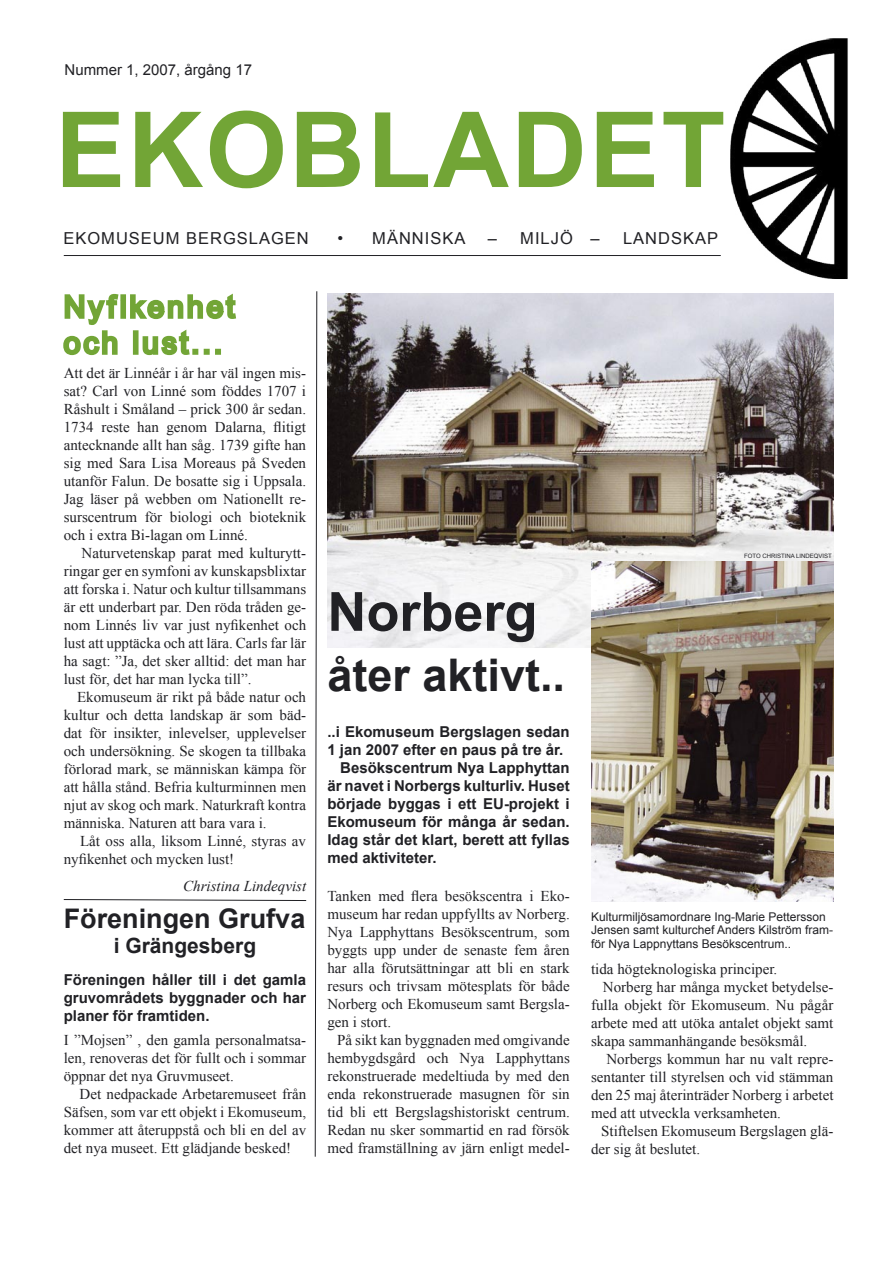
<style>
.page{position:relative;width:893px;height:1263px;background:#fff}
.page>*{position:absolute;margin:0;border:0;box-sizing:border-box;transform-origin:0 0}
.t1{font:700 105px "Arial";letter-spacing:.02em;color:#72a536}
.t2{font:700 54px "Arial";color:#212125}
.t3{font:700 45px "Arial";color:#212125}
.t4{font:700 27px "Arial";color:#212125}
.t5{font:700 21px "Arial";color:#212125}
.t6{font:16.5px "Arial";letter-spacing:.06em;color:#212125}
.t7{font:15px/18px "Times New Roman";color:#212125;text-align:justify}
.t8{font:700 15px/18px "Arial";color:#212125;text-align:justify}
.t9{font:15px "Arial";color:#212125}
.t10{font:italic 15px "Times New Roman";color:#212125}
.t11{font:12px/13.5px "Arial";color:#212125}
.t12{font:6px "Arial";color:#212125}
</style>
<div class="page">
<hr style="left:64px;top:255px;width:657px;height:1px;background:#212125">
<img style="left:730px;top:38px;width:118px;height:241px">
<img style="left:327px;top:293px;width:506px;height:355px">
<img style="left:591px;top:561px;width:242px;height:340px">
<svg style="left:314px;top:291px;width:4px;height:866px"></svg>
<svg style="left:63px;top:899px;width:244px;height:2px"></svg>
<svg style="left:63px;top:293px;width:173px;height:63px"></svg>
<p class="t9" style="left:65px;top:61px;width:189px">Nummer 1, 2007, årgång 17</p>
<p class="t1" style="left:55px;top:91px;width:672px">EKOBLADET</p>
<p class="t6" style="left:63px;top:229px;width:247px">EKOMUSEUM BERGSLAGEN</p>
<p class="t6" style="left:338px;top:229px;width:129px">• MÄNNISKA</p>
<p class="t6" style="left:488px;top:229px;width:113px">– MILJÖ –</p>
<p class="t6" style="left:623px;top:229px;width:96px">LANDSKAP</p>
<p class="t7" style="left:64px;top:364px;width:244px">Att det är Linnéår i år har väl ingen mis&shy;sat? Carl von Linné som föddes 1707 i Råshult i Småland – prick 300 år sedan.<br>1734 reste han genom Dalarna, flitigt antecknande allt han såg. 1739 gifte han sig med Sara Lisa Moreaus på Sveden utanför Falun. De bosatte sig i Uppsala.<br>Jag läser på webben om Nationellt re&shy;surscentrum för biologi och bioteknik och i extra Bi-lagan om Linné.</p>
<p class="t7" style="left:64px;top:544px;width:244px;text-indent:18px">Naturvetenskap parat med kulturytt&shy;ringar ger en symfoni av kunskapsblixtar att forska i. Natur och kultur tillsammans är ett underbart par. Den röda tråden ge&shy;nom Linnés liv var just nyfikenhet och lust att upptäcka och att lära. Carls far lär ha sagt: ”Ja, det sker alltid: det man har lust för, det har man lycka till”.</p>
<p class="t7" style="left:64px;top:688px;width:244px;text-indent:13px">Ekomuseum är rikt på både natur och kultur och detta landskap är som bäd&shy;dat för insikter, inlevelser, upplevelser och undersökning. Se skogen ta tillbaka förlorad mark, se människan kämpa för att hålla stånd. Befria kulturminnen men njut av skog och mark. Naturkraft kontra människa. Naturen att bara vara i.</p>
<p class="t7" style="left:64px;top:832px;width:244px;text-indent:16px">Låt oss alla, liksom Linné, styras av nyfikenhet och mycken lust!</p>
<p class="t10" style="left:183px;top:878px;width:124px">Christina Lindeqvist</p>
<p class="t4" style="left:64px;top:903px;width:243px">Föreningen Grufva</p>
<p class="t5" style="left:114px;top:933px;width:144px">i Grängesberg</p>
<p class="t8" style="left:64px;top:970px;width:244px">Föreningen håller till i det gamla gruvområdets byggnader och har planer för framtiden.</p>
<p class="t7" style="left:64px;top:1030px;width:244px">I ”Mojsen” , den gamla personalmatsa&shy;len, renoveras det för fullt och i sommar öppnar det nya Gruvmuseet.</p>
<p class="t7" style="left:64px;top:1084px;width:244px;text-indent:16px">Det nedpackade Arbetaremuseet från Säfsen, som var ett objekt i Ekomuseum, kommer att återuppstå och bli en del av det nya museet. Ett glädjande besked!</p>
<p class="t12" style="left:335px;top:386px;width:89px">FOTO CHRISTINA LINDEQVIST</p>
<p class="t2" style="left:327px;top:581px;width:212px">Norberg</p>
<p class="t3" style="left:327px;top:650px;width:239px">åter aktivt..</p>
<p class="t8" style="left:327px;top:722px;width:244px">..i Ekomuseum Bergslagen sedan<br>1 jan 2007 efter en paus på tre år.</p>
<p class="t8" style="left:327px;top:758px;width:244px;text-indent:13px">Besökscentrum Nya Lapphyttan är navet i Norbergs kulturliv. Huset började byggas i ett EU-projekt i Ekomuseum för många år sedan.<br>Idag står det klart, berett att fyllas med aktiviteter.</p>
<p class="t7" style="left:327px;top:887px;width:244px">Tanken med flera besökscentra i Eko&shy;museum har redan uppfyllts av Norberg.<br>Nya Lapphyttans Besökscentrum, som byggts upp under de senaste fem åren har alla förutsättningar att bli en stark resurs och trivsam mötesplats för både Norberg och Ekomuseum samt Bergsla&shy;gen i stort.</p>
<p class="t7" style="left:327px;top:1031px;width:244px;text-indent:10px">På sikt kan byggnaden med omgivande hembygdsgård och Nya Lapphyttans rekonstruerade medeltiuda by med den enda rekonstruerade masugnen för sin tid bli ett Bergslagshistoriskt centrum.<br>Redan nu sker sommartid en rad försök med framställning av järn enligt medel-</p>
<p class="t12" style="left:744px;top:552px;width:89px">FOTO CHRISTINA LINDEQVIST</p>
<p class="t11" style="left:591px;top:910px;width:244px">Kulturmiljösamordnare Ing-Marie Pettersson<br>Jensen samt kulturchef Anders Kilström fram&shy;för Nya Lappnyttans Besökscentrum..</p>
<p class="t7" style="left:591px;top:959px;width:188px">tida högteknologiska principer.</p>
<p class="t7" style="left:591px;top:977px;width:244px;text-indent:12px">Norberg har många mycket betydelse&shy;fulla objekt för Ekomuseum. Nu pågår arbete med att utöka antalet objekt samt skapa sammanhängande besöksmål.</p>
<p class="t7" style="left:591px;top:1049px;width:244px;text-indent:15px">Norbergs kommun har nu valt repre&shy;sentanter till styrelsen och vid stämman den 25 maj återinträder Norberg i arbetet med att utveckla verksamheten.</p>
<p class="t7" style="left:591px;top:1121px;width:244px;text-indent:10px">Stiftelsen Ekomuseum Bergslagen glä&shy;der sig åt beslutet.</p>
</div>
